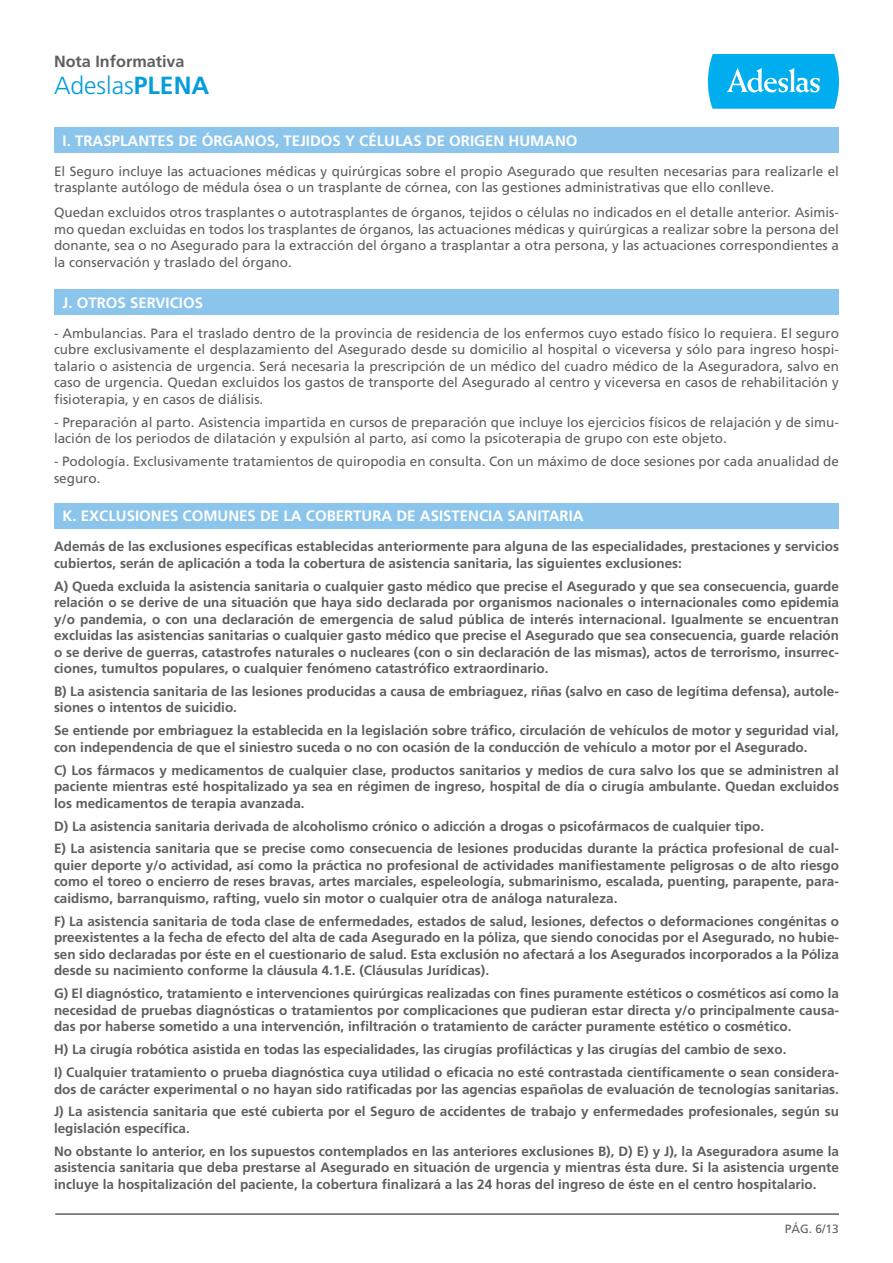
<style>
.page{position:relative;width:893px;height:1263px;background:#fff}
.page>*{position:absolute;margin:0;border:0;box-sizing:border-box;transform-origin:0 0}
.t1{font:300 24.75px "Frutiger";color:#069ddc}
.t2{font:700 16.2px "Frutiger";color:#5f5f62}
.t3{font:700 15px "Frutiger";color:#fff}
.t4{font:700 13.5px/16.5px "Frutiger";color:#5f5f62}
.t5{font:13.5px/16.5px "Frutiger";color:#5f5f62}
.t6{font:12px "Frutiger";color:#5f5f62}
.s1{font-weight:700}
</style>
<div class="page">
<div style="left:54px;top:128px;width:785px;height:25px;background:#8bc5eb"></div>
<div style="left:54px;top:289px;width:785px;height:26px;background:#8bc5eb"></div>
<div style="left:54px;top:503px;width:785px;height:25px;background:#8bc5eb"></div>
<svg style="left:708px;top:54px;width:131px;height:55px;background:#20b8f0"></svg>
<hr style="left:55px;top:1213px;width:784px;height:2px;background:#5f5f62">
<p class="t2" style="left:54px;top:51px;width:132px">Nota Informativa</p>
<h1 class="t1" style="left:54px;top:71px;width:157px">Adeslas<span class="s1">PLENA</span></h1>
<p class="t3" style="left:63px;top:132px;width:517px">I. TRASPLANTES DE ÓRGANOS, TEJIDOS Y CÉLULAS DE ORIGEN HUMANO</p>
<p class="t5" style="left:54px;top:163px;width:786px">El Seguro incluye las actuaciones médicas y quirúrgicas sobre el propio Asegurado que resulten necesarias para realizarle el trasplante autólogo de médula ósea o un trasplante de córnea, con las gestiones administrativas que ello conlleve.</p>
<p class="t5" style="left:54px;top:204px;width:786px;text-align:justify">Quedan excluidos otros trasplantes o autotrasplantes de órganos, tejidos o células no indicados en el detalle anterior. Asimis&shy;mo quedan excluidas en todos los trasplantes de órganos, las actuaciones médicas y quirúrgicas a realizar sobre la persona del donante, sea o no Asegurado para la extracción del órgano a trasplantar a otra persona, y las actuaciones correspondientes a la conservación y traslado del órgano.</p>
<p class="t3" style="left:63px;top:294px;width:142px">J. OTROS SERVICIOS</p>
<p class="t5" style="left:54px;top:325px;width:786px;text-align:justify">- Ambulancias. Para el traslado dentro de la provincia de residencia de los enfermos cuyo estado físico lo requiera. El seguro cubre exclusivamente el desplazamiento del Asegurado desde su domicilio al hospital o viceversa y sólo para ingreso hospi&shy;talario o asistencia de urgencia. Será necesaria la prescripción de un médico del cuadro médico de la Aseguradora, salvo en caso de urgencia. Quedan excluidos los gastos de transporte del Asegurado al centro y viceversa en casos de rehabilitación y fisioterapia, y en casos de diálisis.</p>
<p class="t5" style="left:54px;top:414px;width:786px">- Preparación al parto. Asistencia impartida en cursos de preparación que incluye los ejercicios físicos de relajación y de simu&shy;lación de los periodos de dilatación y expulsión al parto, así como la psicoterapia de grupo con este objeto.</p>
<p class="t5" style="left:54px;top:453px;width:786px">- Podología. Exclusivamente tratamientos de quiropodia en consulta. Con un máximo de doce sesiones por cada anualidad de seguro.</p>
<p class="t3" style="left:63px;top:507px;width:523px">K. EXCLUSIONES COMUNES DE LA COBERTURA DE ASISTENCIA SANITARIA</p>
<p class="t4" style="left:54px;top:538px;width:786px">Además de las exclusiones específicas establecidas anteriormente para alguna de las especialidades, prestaciones y servicios cubiertos, serán de aplicación a toda la cobertura de asistencia sanitaria, las siguientes exclusiones:</p>
<p class="t4" style="left:54px;top:577px;width:786px;text-align:justify">A) Queda excluida la asistencia sanitaria o cualquier gasto médico que precise el Asegurado y que sea consecuencia, guarde relación o se derive de una situación que haya sido declarada por organismos nacionales o internacionales como epidemia y/o pandemia, o con una declaración de emergencia de salud pública de interés internacional. Igualmente se encuentran excluidas las asistencias sanitarias o cualquier gasto médico que precise el Asegurado que sea consecuencia, guarde relación o se derive de guerras, catastrofes naturales o nucleares (con o sin declaración de las mismas), actos de terrorismo, insurrec&shy;ciones, tumultos populares, o cualquier fenómeno catastrófico extraordinario.</p>
<p class="t4" style="left:54px;top:683px;width:786px">B) La asistencia sanitaria de las lesiones producidas a causa de embriaguez, riñas (salvo en caso de legítima defensa), autole&shy;siones o intentos de suicidio.</p>
<p class="t4" style="left:54px;top:722px;width:786px">Se entiende por embriaguez la establecida en la legislación sobre tráfico, circulación de vehículos de motor y seguridad vial, con independencia de que el siniestro suceda o no con ocasión de la conducción de vehículo a motor por el Asegurado.</p>
<p class="t4" style="left:54px;top:762px;width:786px;text-align:justify">C) Los fármacos y medicamentos de cualquier clase, productos sanitarios y medios de cura salvo los que se administren al paciente mientras esté hospitalizado ya sea en régimen de ingreso, hospital de día o cirugía ambulante. Quedan excluidos los medicamentos de terapia avanzada.</p>
<p class="t4" style="left:54px;top:814px;width:786px;line-height:23px">D) La asistencia sanitaria derivada de alcoholismo crónico o adicción a drogas o psicofármacos de cualquier tipo.<br>E) La asistencia sanitaria que se precise como consecuencia de lesiones producidas durante la práctica profesional de cual-</p>
<p class="t4" style="left:54px;top:857px;width:786px;text-align:justify">quier deporte y/o actividad, así como la práctica no profesional de actividades manifiestamente peligrosas o de alto riesgo como el toreo o encierro de reses bravas, artes marciales, espeleología, submarinismo, escalada, puenting, parapente, para&shy;caidismo, barranquismo, rafting, vuelo sin motor o cualquier otra de análoga naturaleza.</p>
<p class="t4" style="left:54px;top:913px;width:786px;text-align:justify">F) La asistencia sanitaria de toda clase de enfermedades, estados de salud, lesiones, defectos o deformaciones congénitas o preexistentes a la fecha de efecto del alta de cada Asegurado en la póliza, que siendo conocidas por el Asegurado, no hubie&shy;sen sido declaradas por éste en el cuestionario de salud. Esta exclusión no afectará a los Asegurados incorporados a la Póliza desde su nacimiento conforme la cláusula 4.1.E. (Cláusulas Jurídicas).</p>
<p class="t4" style="left:54px;top:985px;width:786px;text-align:justify">G) El diagnóstico, tratamiento e intervenciones quirúrgicas realizadas con fines puramente estéticos o cosméticos así como la necesidad de pruebas diagnósticas o tratamientos por complicaciones que pudieran estar directa y/o principalmente causa&shy;das por haberse sometido a una intervención, infiltración o tratamiento de carácter puramente estético o cosmético.</p>
<p class="t4" style="left:54px;top:1038px;width:786px;line-height:23px">H) La cirugía robótica asistida en todas las especialidades, las cirugías profilácticas y las cirugías del cambio de sexo.<br>I) Cualquier tratamiento o prueba diagnóstica cuya utilidad o eficacia no esté contrastada científicamente o sean considera-</p>
<p class="t4" style="left:54px;top:1077px;width:786px;line-height:23px">dos de carácter experimental o no hayan sido ratificadas por las agencias españolas de evaluación de tecnologías sanitarias.<br>J) La asistencia sanitaria que esté cubierta por el Seguro de accidentes de trabajo y enfermedades profesionales, según su</p>
<p class="t4" style="left:54px;top:1116px;width:786px;line-height:23px">legislación específica.<br>No obstante lo anterior, en los supuestos contemplados en las anteriores exclusiones B), D) E) y J), la Aseguradora asume la</p>
<p class="t4" style="left:54px;top:1159px;width:786px">asistencia sanitaria que deba prestarse al Asegurado en situación de urgencia y mientras ésta dure. Si la asistencia urgente incluye la hospitalización del paciente, la cobertura finalizará a las 24 horas del ingreso de éste en el centro hospitalario.</p>
<p class="t6" style="left:785px;top:1221px;width:56px">PÁG. 6/13</p>
</div>
